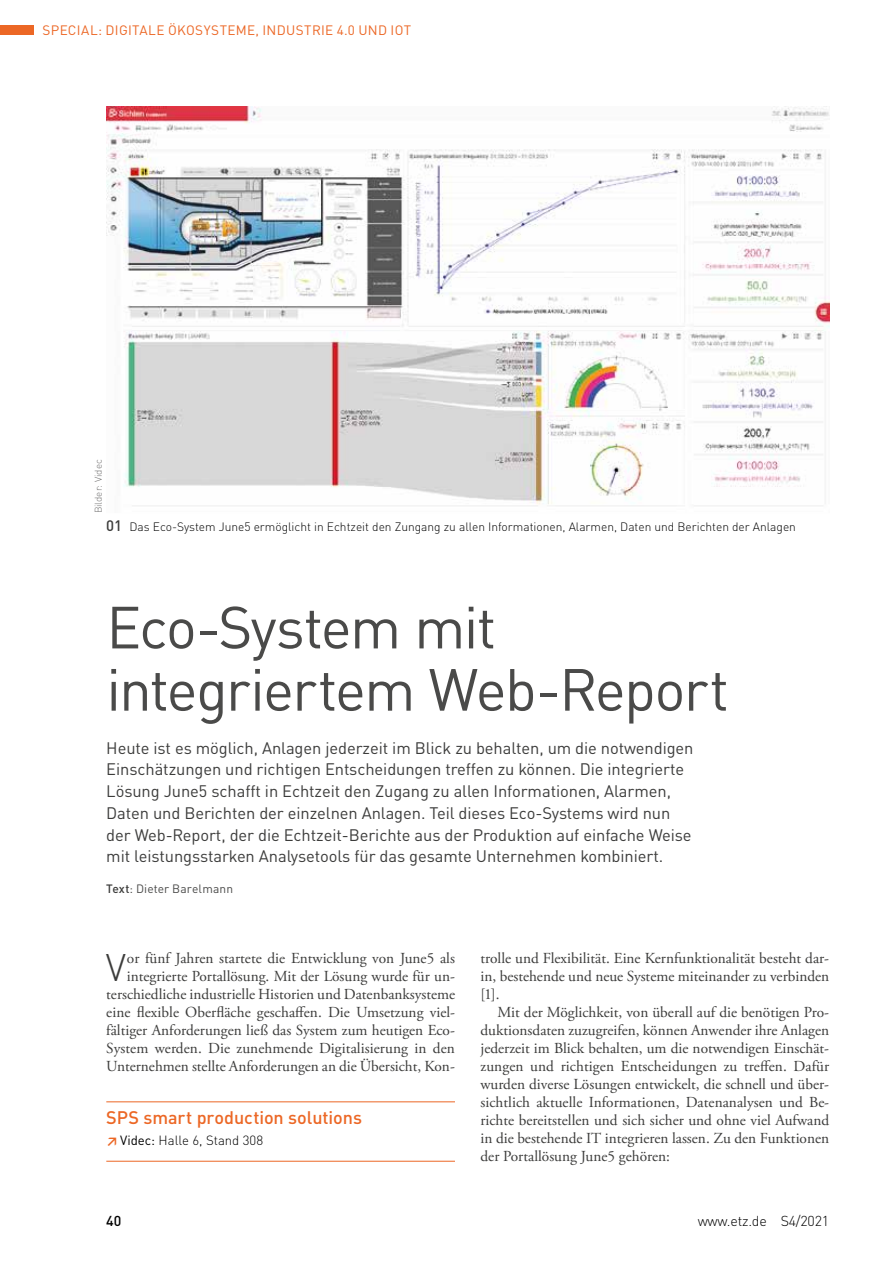
<style>
.page{position:relative;width:893px;height:1263px;background:#fff}
.page>*{position:absolute;margin:0;border:0;box-sizing:border-box;transform-origin:0 0}
.t1{font:58.5px/62.2px "DIN Pro";letter-spacing:-.03em;color:#4a4a49}
.t2{font:300 37.95px "DIN Pro";color:#3c3c3b}
.t3{font:500 18px "DIN Pro";color:#ec6725}
.t4{font:16.5px/21.8px "DIN Pro";letter-spacing:-.005em;color:#3c3c3b}
.t5{font:15.3px/18px "Adobe Garamond Pro";color:#3c3c3b;text-align:justify}
.t6{font:300 14.25px "DIN Pro";letter-spacing:-.015em;color:#000}
.t7{font:500 14.25px "DIN Pro";color:#000}
.t8{font:13.5px "DIN Pro";letter-spacing:.025em;color:#ec6725}
.t9{font:300 13.2px "DIN Pro";color:#000}
.t10{font:300 12px "DIN Pro";color:#000}
.t11{font:12px "DIN Pro";letter-spacing:.01em;color:#4a4a49}
.t12{font:300 9.75px "DIN Pro";color:#706f6f}
.s1{font-weight:500;font-size:15px;color:#3c3c3b}
.s2{font-weight:500;color:#3c3c3b}
.s3{font-weight:700;font-size:12px;color:#ec6725}
.s4{font-weight:400}
</style>
<div class="page">
<div style="left:0;top:26px;width:34px;height:9px;background:#ec6725"></div>
<img style="left:106px;top:106px;width:723px;height:400px">
<hr style="left:106px;top:1101px;width:349px;height:1px;background:#ec6725">
<hr style="left:106px;top:1161px;width:349px;height:1px;background:#ec6725">
<p class="t8" style="left:43px;top:20px;width:370px">SPECIAL: DIGITALE ÖKOSYSTEME, INDUSTRIE 4.0 UND IOT</p>
<p class="t12" style="left:91px;top:513px;width:55px;rotate:-90deg">Bilder: Videc</p>
<p class="t10" style="left:106px;top:518px;width:691px"><span class="s1">01</span> Das Eco-System June5 ermöglicht in Echtzeit den Zungang zu allen Informationen, Alarmen, Daten und Berichten der Anlagen</p>
<h1 class="t1" style="left:106px;top:590px;width:624px">Eco-System mit integriertem Web-Report</h1>
<p class="t4" style="left:106px;top:735px;width:589px">Heute ist es möglich, Anlagen jederzeit im Blick zu behalten, um die notwendigen Einschätzungen und richtigen Entscheidungen treffen zu können. Die integrierte Lösung June5 schafft in Echtzeit den Zugang zu allen Informationen, Alarmen, Daten und Berichten der einzelnen Anlagen. Teil dieses Eco-Systems wird nun der Web-Report, der die Echtzeit-Berichte aus der Produktion auf einfache Weise mit leistungsstarken Analysetools für das gesamte Unternehmen kombiniert.</p>
<p class="t11" style="left:106px;top:879px;width:128px"><span class="s2">Text</span>: Dieter Barelmann</p>
<p class="t5" style="left:106px;top:950px;width:350px;text-align:right">or fünf Jahren startete die Entwicklung von June5 als integrierte Portallösung. Mit der Lösung wurde für un&shy;terschiedliche industrielle Historien und Datenbanksysteme eine flexible Oberfläche geschaffen. Die Umsetzung viel&shy;fältiger Anforderungen ließ das System zum heutigen Eco-System werden. Die zunehmende Digitalisierung in den Unternehmen stellte Anforderungen an die Übersicht, Kon-</p>
<p class="t5" style="left:480px;top:950px;width:350px">trolle und Flexibilität. Eine Kernfunktionalität besteht dar&shy;in, bestehende und neue Systeme miteinander zu verbinden [1].</p>
<h2 class="t2" style="left:106px;top:938px;width:22px">V</h2>
<p class="t5" style="left:480px;top:1004px;width:350px;text-indent:17px">Mit der Möglichkeit, von überall auf die benötigen Pro&shy;duktionsdaten zuzugreifen, können Anwender ihre Anlagen jederzeit im Blick behalten, um die notwendigen Einschät&shy;zungen und richtigen Entscheidungen zu treffen. Dafür wurden diverse Lösungen entwickelt, die schnell und über&shy;sichtlich aktuelle Informationen, Datenanalysen und Be&shy;richte bereitstellen und sich sicher und ohne viel Aufwand in die bestehende IT integrieren lassen. Zu den Funktionen der Portallösung June5 gehören:</p>
<p class="t3" style="left:106px;top:1103px;width:257px">SPS smart production solutions</p>
<p class="t9" style="left:106px;top:1129px;width:158px"><span class="s3">↗</span><span class="s4">Videc:</span> Halle 6, Stand 308</p>
<p class="t7" style="left:106px;top:1209px;width:17px">40</p>
<p class="t6" style="left:698px;top:1210px;width:133px">www.etz.de S4/2021</p>
</div>
